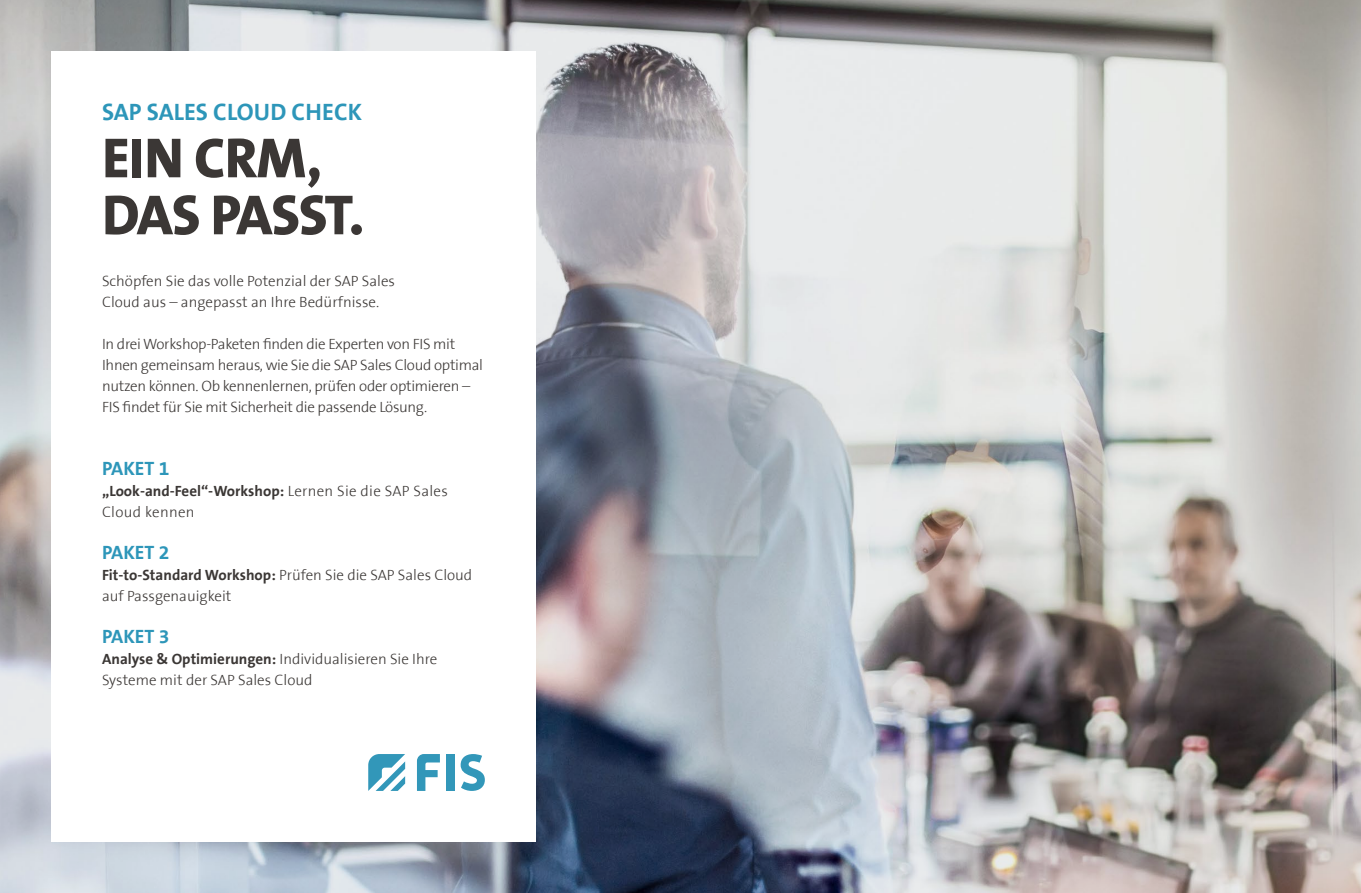
<style>
.page{position:relative;width:1361px;height:893px;background:#fff}
.page>*{position:absolute;margin:0;border:0;box-sizing:border-box;transform-origin:0 0}
.t1{font:800 57px/57px "The Sans B8";letter-spacing:-.02em;color:#3b3735}
.t2{font:700 24px "The Sans B7";color:#2d96b9}
.t3{font:700 19.5px "The Sans B7";color:#2d96b9}
.t4{font:300 15px/21px "The Sans B3";color:#3b3735}
.t5{font:300 15px/21px "The Sans B3";letter-spacing:-.02em;color:#3b3735}
.t6{font:700 15px "The Sans B7";color:#3b3735}
.t7{font:300 15px "The Sans B3";letter-spacing:.02em;color:#3b3735}
.s1{font-family:"The Sans B3";font-weight:300}
.s2{font-family:"The Sans B7";font-weight:700}
</style>
<div class="page">
<img style="left:0;top:0;width:1361px;height:893px">
<div style="left:51px;top:51px;width:485px;height:791px;background:#fff"></div>
<svg style="left:368px;top:754px;width:37px;height:37px"></svg>
<div style="left:446px;top:754px;width:8px;height:37px;background:#3297b9"></div>
<svg style="left:461px;top:754px;width:24px;height:37px"></svg>
<svg style="left:417px;top:754px;width:23px;height:37px"></svg>
<h2 class="t2" style="left:102px;top:100px;width:262px">SAP SALES CLOUD CHECK</h2>
<h1 class="t1" style="left:102px;top:133px;width:264px">EIN CRM,<br>DAS PASST.</h1>
<p class="t4" style="left:102px;top:272px;width:294px">Schöpfen Sie das volle Potenzial der SAP Sales<br>Cloud aus – angepasst an Ihre Bedürfnisse.</p>
<p class="t5" style="left:102px;top:335px;width:382px">In drei Workshop-Paketen finden die Experten von FIS mit Ihnen gemeinsam heraus, wie Sie die SAP Sales Cloud optimal nutzen können. Ob kennenlernen, prüfen oder optimieren – FIS findet für Sie mit Sicherheit die passende Lösung.</p>
<h3 class="t3" style="left:102px;top:458px;width:69px">PAKET 1</h3>
<p class="t6" style="left:102px;top:483px;width:347px">„Look-and-Feel“-Workshop: <span class="s1">Lernen Sie die SAP Sales</span></p>
<p class="t7" style="left:102px;top:504px;width:94px">Cloud kennen</p>
<h3 class="t3" style="left:102px;top:542px;width:69px">PAKET 2</h3>
<p class="t4" style="left:102px;top:566px;width:372px"><span class="s2">Fit-to-Standard Workshop:</span> Prüfen Sie die SAP Sales Cloud auf Passgenauigkeit</p>
<h3 class="t3" style="left:102px;top:626px;width:69px">PAKET 3</h3>
<p class="t4" style="left:102px;top:650px;width:337px"><span class="s2">Analyse &amp; Optimierungen:</span> Individualisieren Sie Ihre<br>Systeme mit der SAP Sales Cloud</p>
</div>
